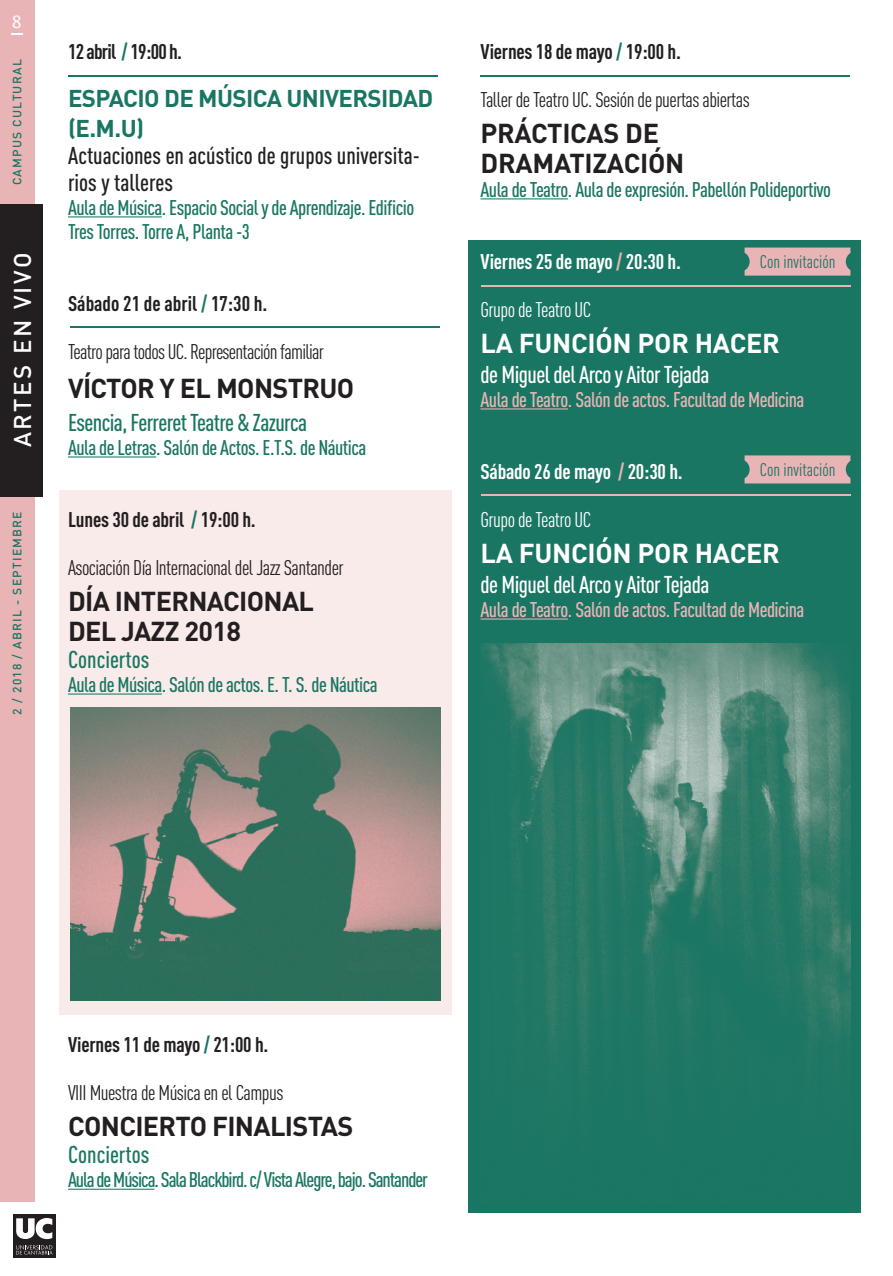
<style>
.page{position:relative;width:893px;height:1276px;background:#fff}
.page>*{position:absolute;margin:0;border:0;box-sizing:border-box;transform-origin:0 0}
.t1{font:700 27px/30px "DIN";letter-spacing:-.025em;color:#231f20}
.t2{font:700 27px "DIN";letter-spacing:-.01em;color:#fff}
.t3{font:500 24px "DIN Cond";letter-spacing:-.025em;color:#fff}
.t4{font:500 24px/27px "DIN Cond";color:#231f20}
.t5{font:700 24px/30px "DIN";letter-spacing:-.025em;color:#197662}
.t6{font:500 24px "DIN Cond";letter-spacing:-.025em;color:#197662}
.t7{font:500 24px "DIN Cond";color:#197662}
.t8{font:500 24px "DIN";letter-spacing:.1em;color:#fff}
.t9{font:500 21px/24px "DIN Cond";letter-spacing:-.025em;color:#197662}
.t10{font:21px "DIN Cond Regular Alternate";letter-spacing:-.025em;color:#231f20}
.t11{font:700 21px "DIN Cond";letter-spacing:-.01em;color:#231f20}
.t12{font:500 21px "DIN Cond";letter-spacing:-.025em;color:#e9b4b5}
.t13{font:500 21px "DIN Cond";letter-spacing:-.05em;color:#197662}
.t14{font:700 21px "DIN Cond";letter-spacing:-.01em;color:#fff}
.t15{font:21px "DIN Cond Regular Alternate";letter-spacing:-.025em;color:#fff}
.t16{font:700 21px "DIN Cond";letter-spacing:-.035em;color:#231f20}
.t17{font:18px "DIN Cond Regular Alternate";color:#197662}
.t18{font:18px "Compatil Fact LT";color:#fff}
.t19{font:500 12px "DIN";letter-spacing:.1em;color:#197662}
.s1{color:#197662}
.s2{color:#e9b4b5}
</style>
<div class="page">
<div style="left:468px;top:240px;width:393px;height:972px;background:#197662"></div>
<div style="left:59px;top:491px;width:393px;height:524px;background:#f9ebea"></div>
<div style="left:0;top:0;width:34px;height:1276px;background:#e9b4b5"></div>
<div style="left:0;top:205px;width:43px;height:292px;background:#231f20"></div>
<div style="left:0;top:1202px;width:68px;height:74px;background:#fff"></div>
<svg style="left:11px;top:33px;width:11px;height:2px"></svg>
<div style="left:13px;top:1215px;width:43px;height:43px;background:#231f20"></div>
<svg style="left:16px;top:1218px;width:36px;height:21px"></svg>
<svg style="left:16px;top:1245px;width:37px;height:9px"></svg>
<hr style="left:68px;top:216px;width:94px;height:1px;background:#197662">
<hr style="left:68px;top:456px;width:88px;height:1px;background:#197662">
<hr style="left:68px;top:693px;width:94px;height:1px;background:#197662">
<hr style="left:68px;top:1188px;width:87px;height:1px;background:#197662">
<hr style="left:480px;top:198px;width:88px;height:1px;background:#197662">
<hr style="left:480px;top:408px;width:88px;height:1px;background:#e9b4b5">
<hr style="left:480px;top:618px;width:88px;height:1px;background:#e9b4b5">
<hr style="left:68px;top:75px;width:369px;height:2px;background:#197662">
<hr style="left:481px;top:75px;width:369px;height:2px;background:#197662">
<hr style="left:481px;top:286px;width:369px;height:1px;background:#e9b4b5">
<hr style="left:481px;top:494px;width:369px;height:1px;background:#e9b4b5">
<img style="left:70px;top:708px;width:370px;height:292px">
<img style="left:481px;top:643px;width:369px;height:460px">
<svg style="left:745px;top:247px;width:105px;height:29px;background:#dbafaf"></svg>
<svg style="left:745px;top:455px;width:105px;height:28px;background:#deb0b0"></svg>
<hr style="left:71px;top:326px;width:369px;height:1px;background:#197662">
<p class="t18" style="left:12px;top:11px;width:12px">8</p>
<p class="t19" style="left:10px;top:185px;width:127px;rotate:-90deg">CAMPUS CULTURAL</p>
<p class="t8" style="left:7px;top:447px;width:196px;rotate:-90deg">ARTES EN VIVO</p>
<p class="t19" style="left:10px;top:714px;width:204px;rotate:-90deg">2 / 2018 / ABRIL - SEPTIEMBRE</p>
<p class="t16" style="left:68px;top:38px;width:115px">12 abril <span class="s1">/</span> 19:00 h.</p>
<p class="t5" style="left:68px;top:82px;width:367px">ESPACIO DE MÚSICA UNIVERSIDAD (E.M.U)</p>
<p class="t4" style="left:68px;top:141px;width:353px">Actuaciones en acústico de grupos universita&shy;rios y talleres</p>
<p class="t9" style="left:68px;top:195px;width:348px">Aula de Música. Espacio Social y de Aprendizaje. Edificio<br>Tres Torres. Torre A, Planta -3</p>
<p class="t11" style="left:68px;top:290px;width:201px">Sábado 21 de abril <span class="s1">/</span> 17:30 h.</p>
<p class="t10" style="left:68px;top:339px;width:258px">Teatro para todos UC. Representación familiar</p>
<p class="t1" style="left:68px;top:372px;width:288px">VÍCTOR Y EL MONSTRUO</p>
<p class="t6" style="left:68px;top:408px;width:241px">Esencia, Ferreret Teatre &amp; Zazurca</p>
<p class="t9" style="left:68px;top:435px;width:300px">Aula de Letras. Salón de Actos. E.T.S. de Náutica</p>
<p class="t11" style="left:68px;top:506px;width:189px">Lunes 30 de abril <span class="s1">/</span> 19:00 h.</p>
<p class="t10" style="left:68px;top:555px;width:277px">Asociación Día Internacional del Jazz Santander</p>
<p class="t1" style="left:68px;top:585px;width:248px">DÍA INTERNACIONAL<br>DEL JAZZ 2018</p>
<p class="t7" style="left:68px;top:645px;width:83px">Conciertos</p>
<p class="t9" style="left:68px;top:672px;width:311px">Aula de Música. Salón de actos. E. T. S. de Náutica</p>
<p class="t11" style="left:480px;top:38px;width:202px">Viernes 18 de mayo <span class="s1">/</span> 19:00 h.</p>
<p class="t10" style="left:480px;top:87px;width:271px">Taller de Teatro UC. Sesión de puertas abiertas</p>
<p class="t1" style="left:480px;top:117px;width:205px">PRÁCTICAS DE<br>DRAMATIZACIÓN</p>
<p class="t9" style="left:480px;top:177px;width:352px">Aula de Teatro. Aula de expresión. Pabellón Polideportivo</p>
<p class="t14" style="left:480px;top:248px;width:202px">Viernes 25 de mayo <span class="s2">/</span> 20:30 h.</p>
<p class="t15" style="left:480px;top:297px;width:112px">Grupo de Teatro UC</p>
<p class="t2" style="left:480px;top:325px;width:301px">LA FUNCIÓN POR HACER</p>
<p class="t3" style="left:480px;top:360px;width:230px">de Miguel del Arco y Aitor Tejada</p>
<p class="t12" style="left:480px;top:387px;width:325px">Aula de Teatro. Salón de actos. Facultad de Medicina</p>
<p class="t17" style="left:760px;top:251px;width:77px">Con invitación</p>
<p class="t14" style="left:480px;top:458px;width:204px">Sábado 26 de mayo <span class="s2">/</span> 20:30 h.</p>
<p class="t15" style="left:480px;top:507px;width:112px">Grupo de Teatro UC</p>
<p class="t2" style="left:480px;top:535px;width:301px">LA FUNCIÓN POR HACER</p>
<p class="t3" style="left:480px;top:570px;width:230px">de Miguel del Arco y Aitor Tejada</p>
<p class="t12" style="left:480px;top:597px;width:325px">Aula de Teatro. Salón de actos. Facultad de Medicina</p>
<p class="t17" style="left:760px;top:459px;width:77px">Con invitación</p>
<p class="t11" style="left:68px;top:1031px;width:202px">Viernes 11 de mayo <span class="s1">/</span> 21:00 h.</p>
<p class="t10" style="left:68px;top:1080px;width:217px">VIII Muestra de Música en el Campus</p>
<p class="t1" style="left:68px;top:1110px;width:287px">CONCIERTO FINALISTAS</p>
<p class="t7" style="left:68px;top:1140px;width:83px">Conciertos</p>
<p class="t13" style="left:68px;top:1167px;width:361px">Aula de Música. Sala Blackbird. c/ Vista Alegre, bajo. Santander</p>
</div>
